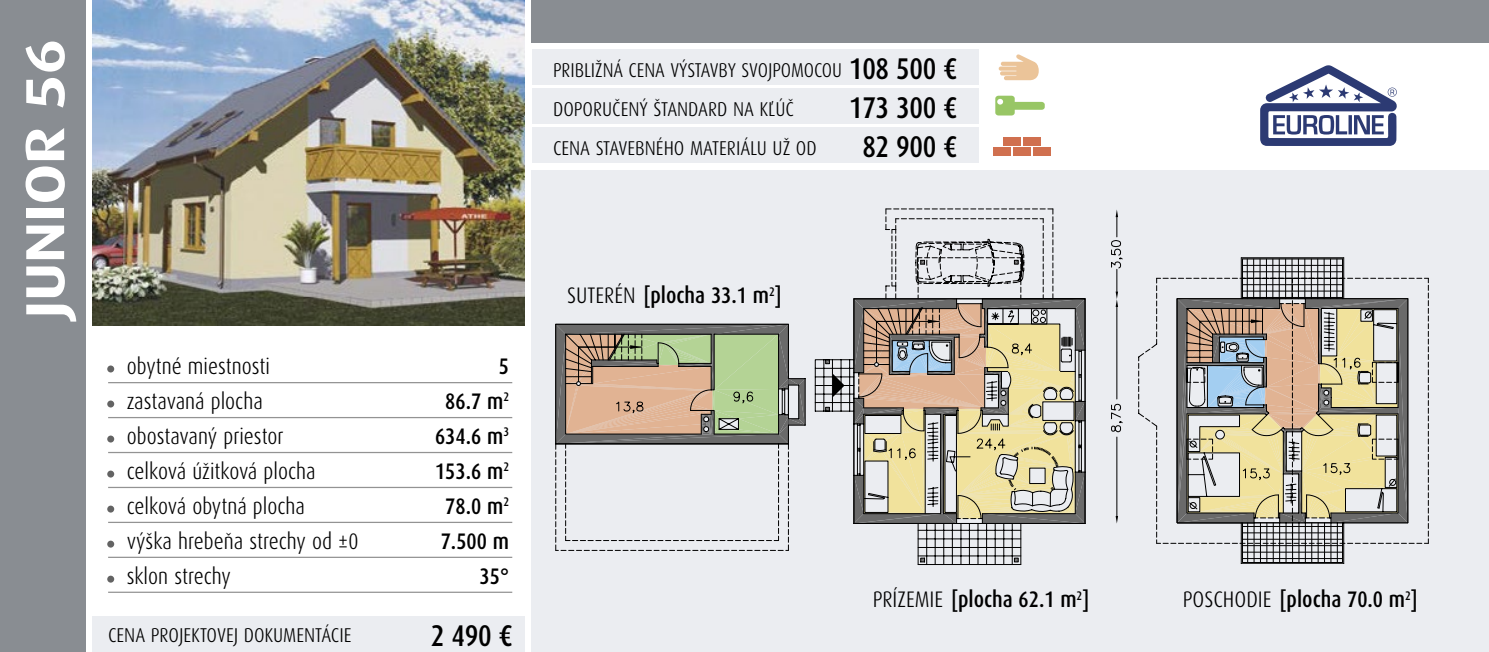
<style>
.page{position:relative;width:1489px;height:652px;background:#fff}
.page>*{position:absolute;margin:0;border:0;box-sizing:border-box;transform-origin:0 0}
.t1{font:300 75px "Dax Condensed";color:#636363}
.t2{font:700 55px "Dax Wide";color:#fff}
.t3{font:500 30px/39px "Dax Condensed";letter-spacing:-.01em;color:#000;text-align:center}
.t4{font:300 22.5px/35px "Dax Condensed";color:#000}
.t5{font:500 22.5px/35px "Dax Condensed";color:#000;text-align:right}
.t6{font:300 20px/39px "Dax Condensed";color:#000}
.t7{font:500 12.5px "Dax Condensed";color:#000}
.s1{font-weight:300}
.s2{font-size:22.5px}
</style>
<div class="page">
<div style="left:92px;top:616px;width:432px;height:36px;background:#ebedf1"></div>
<svg style="left:995px;top:96px;width:49px;height:20px"></svg>
<div style="left:1003px;top:137px;width:17px;height:9px;background:#d0704f"></div>
<div style="left:1022px;top:137px;width:18px;height:9px;background:#d0704f"></div>
<div style="left:993px;top:147px;width:18px;height:9px;background:#d0704f"></div>
<div style="left:1013px;top:147px;width:17px;height:9px;background:#d0704f"></div>
<div style="left:1032px;top:147px;width:18px;height:9px;background:#d0704f"></div>
<svg style="left:998px;top:54px;width:40px;height:26px"></svg>
<div style="left:531px;top:170px;width:957px;height:482px;background:#ebedf1"></div>
<div style="left:0;top:0;width:85px;height:652px;background:#898d92"></div>
<img style="left:92px;top:0;width:432px;height:326px">
<div style="left:531px;top:0;width:957px;height:43px;background:#898d92"></div>
<svg style="left:1260px;top:65px;width:136px;height:81px"></svg>
<hr style="left:108px;top:382px;width:404px;height:1px;background:#939393">
<hr style="left:108px;top:417px;width:404px;height:1px;background:#939393">
<hr style="left:108px;top:452px;width:404px;height:1px;background:#939393">
<hr style="left:108px;top:487px;width:404px;height:1px;background:#939393">
<hr style="left:108px;top:522px;width:404px;height:1px;background:#939393">
<hr style="left:108px;top:557px;width:404px;height:1px;background:#939393">
<hr style="left:108px;top:592px;width:404px;height:1px;background:#939393">
<div style="left:531px;top:50px;width:447px;height:35px;background:#ebedf1"></div>
<div style="left:531px;top:89px;width:447px;height:35px;background:#ebedf1"></div>
<div style="left:531px;top:128px;width:447px;height:35px;background:#ebedf1"></div>
<svg style="left:814px;top:359px;width:39px;height:53px"></svg>
<svg style="left:833px;top:374px;width:11px;height:23px"></svg>
<hr style="left:858px;top:596px;width:89px;height:1px;background:#000">
<svg style="left:853px;top:209px;width:269px;height:356px"></svg>
<svg style="left:555px;top:324px;width:250px;height:227px"></svg>
<svg style="left:1138px;top:277px;width:290px;height:267px"></svg>
<svg style="left:1155px;top:257px;width:190px;height:287px"></svg>
<svg style="left:1427px;top:278px;width:1px;height:265px"></svg>
<svg style="left:1177px;top:258px;width:231px;height:306px"></svg>
<h2 class="t2" style="left:14px;top:318px;width:281px;rotate:-90deg">JUNIOR 56</h2>
<h1 class="t1" style="left:103px;top:305px;width:17px">.</h1>
<h1 class="t1" style="left:103px;top:340px;width:17px">.</h1>
<h1 class="t1" style="left:103px;top:375px;width:17px">.</h1>
<h1 class="t1" style="left:103px;top:410px;width:17px">.</h1>
<h1 class="t1" style="left:103px;top:445px;width:17px">.</h1>
<h1 class="t1" style="left:103px;top:480px;width:17px">.</h1>
<h1 class="t1" style="left:103px;top:515px;width:17px">.</h1>
<p class="t4" style="left:127px;top:349px;width:233px">obytné miestnosti<br>zastavaná plocha obostavaný priestor<br>celková úžitková plocha celková obytná plocha<br>výška hrebeňa strechy od ±0 sklon strechy</p>
<p class="t5" style="left:435px;top:349px;width:75px">5<br>86.7 m<sup>2<br></sup>634.6 m<sup>3<br></sup>153.6 m<sup>2<br></sup>78.0 m<sup>2<br></sup>7.500 m<br>35°</p>
<p class="t6" style="left:108px;top:616px;width:245px">CENA PROJEKTOVEJ DOKUMENTÁCIE</p>
<h3 class="t3" style="left:430px;top:616px;width:83px">2 490 €</h3>
<p class="t6" style="left:553px;top:51px;width:290px">PRIBLIŽNÁ CENA VÝSTAVBY SVOJPOMOCOU<br>DOPORUČENÝ ŠTANDARD NA KĽÚČ<br>CENA STAVEBNÉHO MATERIÁLU UŽ OD</p>
<h3 class="t3" style="left:849px;top:50px;width:110px">108 500 €<br>173 300 €<br>82 900 €</h3>
<p class="t5" style="left:567px;top:278px;width:216px"><span class="s1">SUTERÉN</span> [plocha 33.1 m<sup>2</sup>]</p>
<p class="t5" style="left:872px;top:582px;width:205px"><span class="s1">PRÍZEMIE</span> [plocha 62.1 m</p>
<p class="t7" style="left:1076px;top:588px;width:14px">2<span class="s2">]</span></p>
<p class="t5" style="left:1182px;top:582px;width:236px"><span class="s1">POSCHODIE</span> [plocha 70.0 m<sup>2</sup>]</p>
</div>
